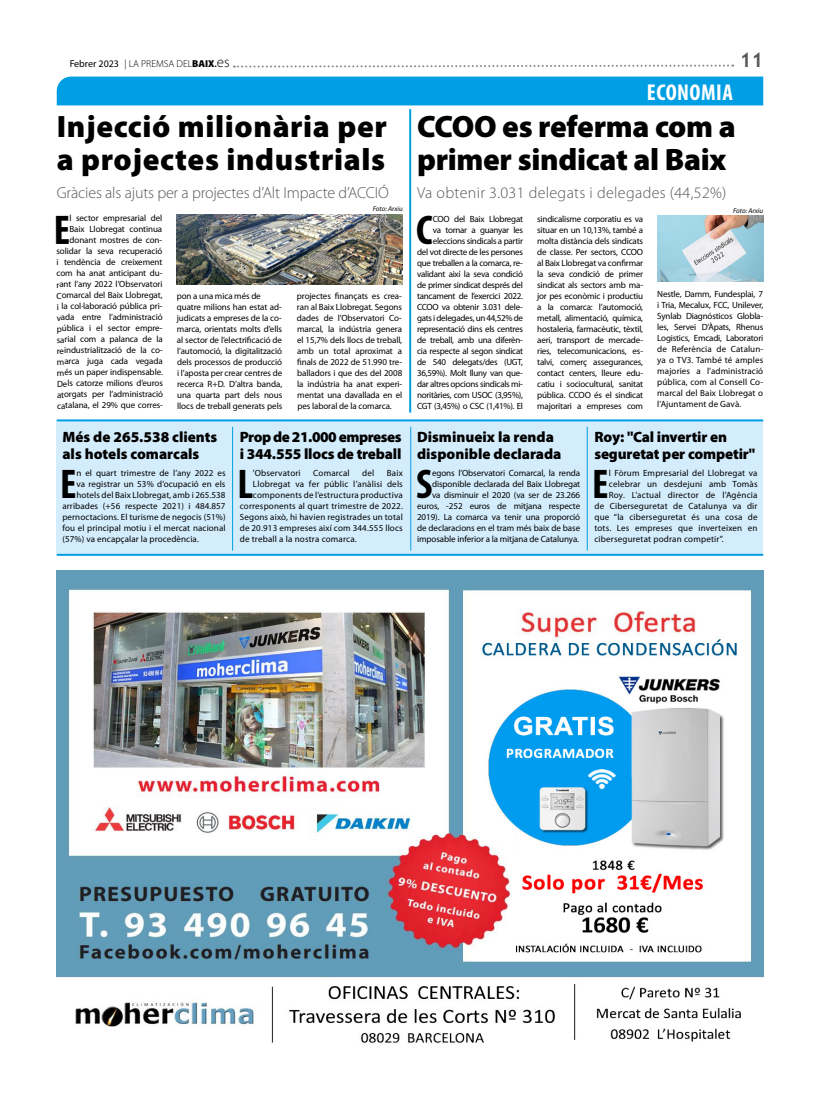
<style>
.page{position:relative;width:820px;height:1106px;background:#fff}
.page>*{position:absolute;margin:0;border:0;box-sizing:border-box;transform-origin:0 0}
.t1{font:700 condensed 41.6px "Myriad Pro";color:#000}
.t2{font:900 31px/33px "Myriad Pro";letter-spacing:.015em;color:#000}
.t3{font:900 31px/33px "Myriad Pro";letter-spacing:-.01em;color:#000}
.t4{font:700 condensed 23px "Myriad Pro";letter-spacing:.02em;color:#fff}
.t5{font:700 20px "Trebuchet MS";color:#575756}
.t6{font:300 16px "Myriad Pro";letter-spacing:-.01em;color:#575756}
.t7{font:300 16px "Myriad Pro";letter-spacing:.02em;color:#575756}
.t8{font:900 15px/17px "Myriad Pro";letter-spacing:-.01em;color:#000}
.t9{font:300 10px "Myriad Pro";color:#000}
.t10{font:10px "Myriad Pro";color:#000}
.t11{font:9px/11px "Myriad Pro";letter-spacing:-.015em;color:#000;text-align:right}
.t12{font:9px "Myriad Pro";letter-spacing:.02em;color:#000}
.t13{font:9px "Myriad Pro";letter-spacing:.01em;color:#000}
.t14{font:italic 7px "Myriad Pro";color:#000}
.s1{font-weight:400}
.s2{font-weight:900}
.s3{font-weight:600}
.s4{font-size:15px}
</style>
<div class="page">
<svg style="left:234px;top:64px;width:499px;height:4px"></svg>
<img style="left:57px;top:570px;width:706px;height:473px">
<div style="left:57px;top:421px;width:706px;height:133px;background:#d4edfc"></div>
<div style="left:57px;top:77px;width:706px;height:28px;background:#009fe3"></div>
<img style="left:176px;top:214px;width:227px;height:70px">
<hr style="left:57px;top:419px;width:706px;height:2px;background:#009fe3">
<hr style="left:232px;top:427px;width:1px;height:123px;background:#009fe3">
<img style="left:657px;top:215px;width:106px;height:67px">
<hr style="left:57px;top:554px;width:706px;height:2px;background:#009fe3">
<hr style="left:410px;top:427px;width:1px;height:123px;background:#009fe3">
<hr style="left:586px;top:427px;width:1px;height:123px;background:#009fe3">
<hr style="left:409px;top:109px;width:2px;height:303px;background:#009fe3">
<p class="t9" style="left:70px;top:58px;width:161px"><span class="s1">Febrer 2023</span> | LA PREMSA DEL<span class="s2">BAIX</span><span class="s3">.</span><span class="s4">es</span></p>
<h3 class="t5" style="left:739px;top:47px;width:25px">11</h3>
<h3 class="t4" style="left:646px;top:80px;width:87px">ECONOMIA</h3>
<h2 class="t2" style="left:57px;top:109px;width:331px">Injecció milionària per a projectes industrials</h2>
<h3 class="t6" style="left:57px;top:183px;width:333px">Gràcies als ajuts per a projectes d’Alt Impacte d’ACCIÓ</h3>
<h1 class="t1" style="left:54px;top:207px;width:18px">E</h1>
<p class="t10" style="left:57px;top:58px;width:67px">Desembre 2022</p>
<h2 class="t3" style="left:417px;top:109px;width:320px">CCOO es referma com a primer sindicat al Baix</h2>
<h3 class="t7" style="left:417px;top:183px;width:311px">Va obtenir 3.031 delegats i delegades (44,52%)</h3>
<h1 class="t1" style="left:416px;top:207px;width:18px">C</h1>
<p class="t14" style="left:373px;top:204px;width:32px">Foto: Arxiu</p>
<p class="t14" style="left:733px;top:207px;width:31px">Foto: Arxiu</p>
<p class="t11" style="left:56px;top:212px;width:108px">l sector empresarial del<br>Baix Llobregat continua donant mostres de con&shy;solidar la seva recuperació i tendència de creixement com ha anat anticipant du&shy;rant l’any 2022 l’Observatori<br>Comarcal del Baix Llobregat, i la col·laboració pública pri&shy;vada entre l’administració pública i el sector empre&shy;sarial com a palanca de la reindustrialització de la co&shy;marca juga cada vegada més un paper indispensable.<br>Dels catorze milions d’euros atorgats per l’administració catalana, el 29% que corres-</p>
<p class="t11" style="left:417px;top:213px;width:107px">COO del Baix Llobregat<br>va tornar a guanyar les eleccions sindicals a partir<br>del vot directe de les persones que treballen a la comarca, re&shy;validant així la seva condició de primer sindicat després del tancament de l’exercici 2022.<br>CCOO va obtenir 3.031 dele&shy;gats i delegades, un 44,52% de representació dins els centres de treball, amb una diferèn&shy;cia respecte al segon sindicat de 540 delegats/des (UGT,<br>36,59%). Molt lluny van que&shy;dar altres opcions sindicals mi&shy;noritàries, com USOC (3,95%),<br>CGT (3,45%) o CSC (1,41%). El</p>
<p class="t11" style="left:537px;top:213px;width:107px;text-align:justify">sindicalisme corporatiu es va situar en un 10,13%, també a molta distància dels sindicats de classe. Per sectors, CCOO al Baix Llobregat va confirmar la seva condició de primer sindicat als sectors amb ma&shy;jor pes econòmic i productiu a la comarca: l’automoció, metall, alimentació, química, hostaleria, farmacèutic, tèxtil, aeri, transport de mercade&shy;ries, telecomunicacions, es&shy;talvi, comerç assegurances, contact centers, lleure edu&shy;catiu i sociocultural, sanitat pública. CCOO és el sindicat majoritari a empreses com</p>
<p class="t11" style="left:657px;top:288px;width:107px;text-align:justify">Nestle, Damm, Fundesplai, 7 i Tria, Mecalux, FCC, Unilever, Synlab Diagnósticos Globla&shy;les, Servei D’Àpats, Rhenus Logistics, Emcadi, Laboratori de Referència de Catalun&shy;ya o TV3. També té amples majories a l’administració pública, com al Consell Co&shy;marcal del Baix Llobregat o l’Ajuntament de Gavà.</p>
<p class="t11" style="left:177px;top:290px;width:107px;text-align:left">pon a una mica més de quatre milions han estat ad&shy;judicats a empreses de la co&shy;marca, orientats molts d’ells al sector de l’electrificació de l’automoció, la digitalització dels processos de producció i l’aposta per crear centres de recerca R+D. D’altra banda, una quarta part dels nous llocs de treball generats pels</p>
<p class="t11" style="left:297px;top:290px;width:107px;text-align:justify">projectes finançats es crea&shy;ran al Baix Llobregat. Segons dades de l’Observatori Co&shy;marcal, la indústria genera el 15,7% dels llocs de treball, amb un total aproximat a finals de 2022 de 51.990 tre&shy;balladors i que des del 2008 la indústria ha anat experi&shy;mentat una davallada en el pes laboral de la comarca.</p>
<h3 class="t8" style="left:62px;top:428px;width:156px">Més de 265.538 clients als hotels comarcals</h3>
<h1 class="t1" style="left:60px;top:461px;width:18px">E</h1>
<p class="t13" style="left:76px;top:467px;width:151px">n el quart trimestre de l’any 2022 es</p>
<h3 class="t8" style="left:417px;top:428px;width:146px">Disminueix la renda disponible declarada</h3>
<h1 class="t1" style="left:416px;top:461px;width:18px">S</h1>
<h3 class="t8" style="left:594px;top:428px;width:162px">Roy: "Cal invertir en seguretat per competir"</h3>
<h1 class="t1" style="left:591px;top:461px;width:18px">E</h1>
<p class="t12" style="left:608px;top:467px;width:150px">l Fòrum Empresarial del Llobregat va</p>
<h3 class="t8" style="left:240px;top:428px;width:163px">Prop de 21.000 empreses i 344.555 llocs de treball</h3>
<h1 class="t1" style="left:237px;top:461px;width:17px">L</h1>
<p class="t12" style="left:253px;top:467px;width:49px">’Observatori</p>
<p class="t12" style="left:313px;top:467px;width:38px">Comarcal</p>
<p class="t11" style="left:362px;top:467px;width:14px">del</p>
<p class="t11" style="left:386px;top:467px;width:18px">Baix</p>
<p class="t11" style="left:417px;top:467px;width:165px">egons l’Observatori Comarcal, la renda disponible declarada del Baix Llobregat<br>va disminuir el 2020 (va ser de 23.266 euros, -252 euros de mitjana respecte 2019). La comarca va tenir una proporció de declaracions en el tram més baix de base imposable inferior a la mitjana de Catalunya.</p>
<p class="t12" style="left:253px;top:478px;width:151px">Llobregat va fer públic l’anàlisi dels</p>
<p class="t12" style="left:253px;top:489px;width:151px">components de l’estructura productiva</p>
<p class="t12" style="left:240px;top:500px;width:164px">corresponents al quart trimestre de 2022.</p>
<p class="t12" style="left:240px;top:511px;width:164px">Segons això, hi havien registrades un total</p>
<p class="t12" style="left:240px;top:522px;width:164px">de 20.913 empreses així com 344.555 llocs</p>
<p class="t12" style="left:240px;top:533px;width:118px">de treball a la nostra comarca.</p>
<p class="t13" style="left:76px;top:478px;width:150px">va registrar un 53% d’ocupació en els</p>
<p class="t13" style="left:76px;top:489px;width:150px">hotels del Baix Llobregat, amb i 265.538</p>
<p class="t13" style="left:62px;top:500px;width:165px">arribades (+56 respecte 2021) i 484.857</p>
<p class="t13" style="left:62px;top:511px;width:164px">pernoctacions. El turisme de negocis (51%)</p>
<p class="t13" style="left:62px;top:522px;width:164px">fou el principal motiu i el mercat nacional</p>
<p class="t13" style="left:62px;top:533px;width:138px">(57%) va encapçalar la procedència.</p>
<p class="t12" style="left:608px;top:478px;width:150px">celebrar un desdejuni amb Tomàs</p>
<p class="t12" style="left:608px;top:489px;width:150px">Roy. L’actual director de l’Agència</p>
<p class="t12" style="left:594px;top:500px;width:164px">de Ciberseguretat de Catalunya va dir</p>
<p class="t12" style="left:594px;top:511px;width:164px">que “la ciberseguretat és una cosa de</p>
<p class="t12" style="left:594px;top:522px;width:164px">tots. Les empreses que inverteixen en</p>
<p class="t12" style="left:594px;top:533px;width:131px">ciberseguretat podran competir”.</p>
</div>
